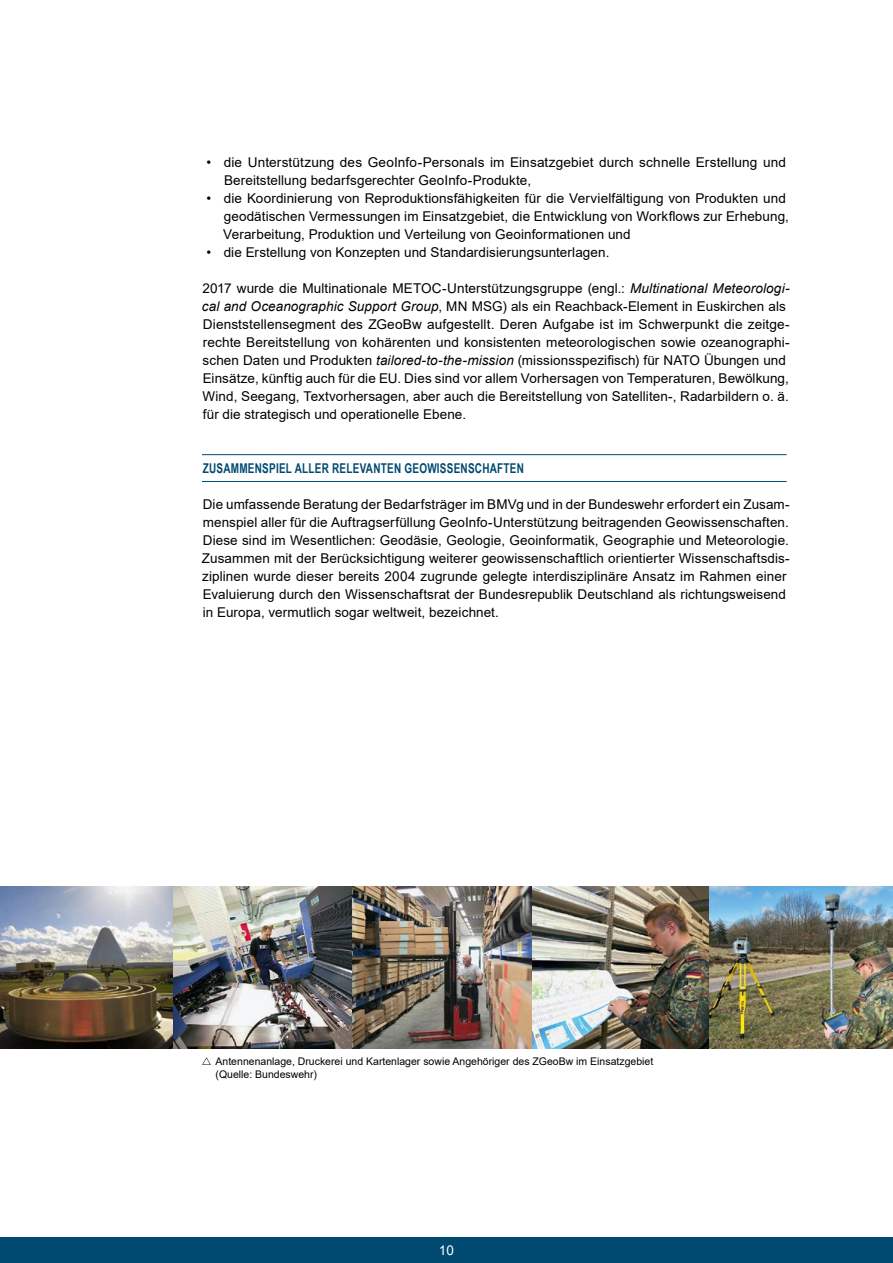
<style>
.page{position:relative;width:893px;height:1263px;background:#fff}
.page>*{position:absolute;margin:0;border:0;box-sizing:border-box;transform-origin:0 0}
.t1{font:13.5px/18px "Arial";letter-spacing:.005em;color:#000}
.t2{font:700 13.5px "Arial Narrow";letter-spacing:.02em;color:#004971;scale:.9 1}
.t3{font:13.5px "Arial";color:#fff}
.t4{font:10.5px/13.5px "Arial";color:#000}
.s1{font-style:italic}
</style>
<div class="page">
<svg style="left:202px;top:1057px;width:9px;height:8px"></svg>
<hr style="left:202px;top:454px;width:585px;height:1px;background:#004971">
<hr style="left:202px;top:481px;width:585px;height:1px;background:#004971">
<img style="left:0;top:887px;width:893px;height:161px">
<div style="left:0;top:1237px;width:893px;height:26px;background:#004971"></div>
<p class="t1" style="left:224px;top:153px;width:563px;text-indent:-18px">• die Unterstützung des GeoInfo-Personals im Einsatzgebiet durch schnelle Erstellung und<br>Bereitstellung bedarfsgerechter GeoInfo-Produkte,</p>
<p class="t1" style="left:223px;top:189px;width:567px;text-indent:-17px">• die Koordinierung von Reproduktionsfähigkeiten für die Vervielfältigung von Produkten und geodätischen Vermessungen im Einsatzgebiet, die Entwicklung von Workflows zur Erhebung,<br>Verarbeitung, Produktion und Verteilung von Geoinformationen und</p>
<p class="t1" style="left:206px;top:243px;width:405px">• die Erstellung von Konzepten und Standardisierungsunterlagen.</p>
<p class="t1" style="left:202px;top:279px;width:589px">2017 wurde die Multinationale METOC-Unterstützungsgruppe (engl.: <span class="s1">Multinational Meteorologi&shy;cal and Oceanographic Support Group</span>, MN MSG) als ein Reachback-Element in Euskirchen als Dienststellensegment des ZGeoBw aufgestellt. Deren Aufgabe ist im Schwerpunkt die zeitge&shy;rechte Bereitstellung von kohärenten und konsistenten meteorologischen sowie ozeanographi&shy;schen Daten und Produkten <span class="s1">tailored-to-the-mission</span> (missionsspezifisch) für NATO Übungen und Einsätze, künftig auch für die EU. Dies sind vor allem Vorhersagen von Temperaturen, Bewölkung, Wind, Seegang, Textvorhersagen, aber auch die Bereitstellung von Satelliten-, Radarbildern o. ä. für die strategisch und operationelle Ebene.</p>
<p class="t2" style="left:203px;top:458px;width:358px">ZUSAMMENSPIEL ALLER RELEVANTEN GEOWISSENSCHAFTEN</p>
<p class="t1" style="left:202px;top:495px;width:589px">Die umfassende Beratung der Bedarfsträger im BMVg und in der Bundeswehr erfordert ein Zusam&shy;menspiel aller für die Auftragserfüllung GeoInfo-Unterstützung beitragenden Geowissenschaften.<br>Diese sind im Wesentlichen: Geodäsie, Geologie, Geoinformatik, Geographie und Meteorologie.<br>Zusammen mit der Berücksichtigung weiterer geowissenschaftlich orientierter Wissenschaftsdis&shy;ziplinen wurde dieser bereits 2004 zugrunde gelegte interdisziplinäre Ansatz im Rahmen einer Evaluierung durch den Wissenschaftsrat der Bundesrepublik Deutschland als richtungsweisend in Europa, vermutlich sogar weltweit, bezeichnet.</p>
<p class="t4" style="left:216px;top:1054px;width:439px">Antennenanlage, Druckerei und Kartenlager sowie Angehöriger des ZGeoBw im Einsatzgebiet (Quelle: Bundeswehr)</p>
<p class="t3" style="left:439px;top:1240px;width:17px">10</p>
</div>
